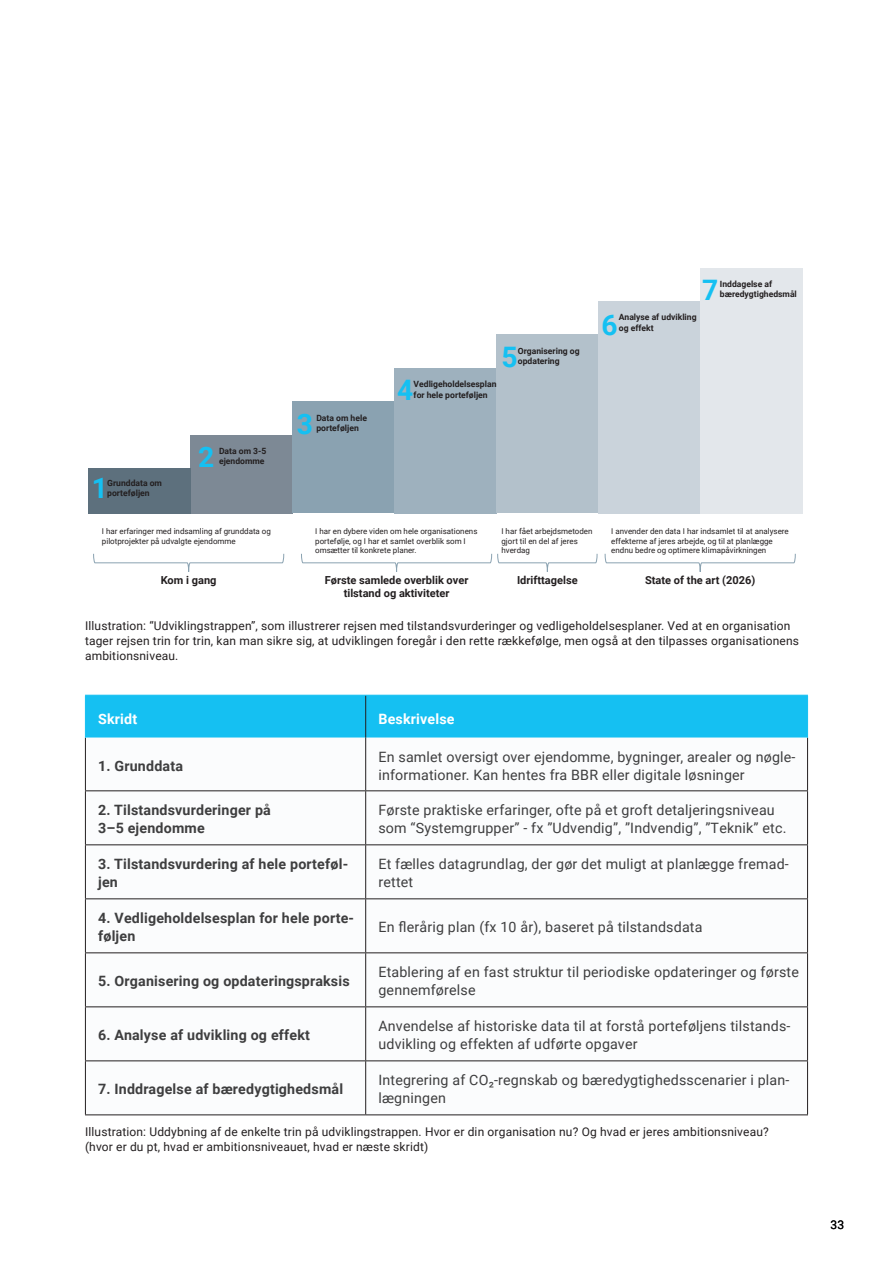
<style>
.page{position:relative;width:893px;height:1263px;background:#fff}
.page>*{position:absolute;margin:0;border:0;box-sizing:border-box;transform-origin:0 0}
.t1{font:700 28.2px "Roboto";color:#15c0f2}
.t2{font:14.25px/18px "Roboto";letter-spacing:.01em;color:#3e3e3f}
.t3{font:700 14.25px/18px "Roboto";letter-spacing:.015em;color:#3e3e3f}
.t4{font:700 14.25px "Roboto";letter-spacing:.015em;color:#fff}
.t5{font:12px/15px "Roboto";letter-spacing:.01em;color:#231f20}
.t6{font:12px "Roboto";color:#000001}
.t7{font:700 11.1px "Roboto";color:#231f20}
.t8{font:700 8.55px/10.4px "Roboto";color:#231f20}
.t9{font:7.95px/9.6px "Roboto";color:#231f20}
</style>
<div class="page">
<div style="left:190px;top:435px;width:102px;height:78px;background:#7d8995"></div>
<div style="left:88px;top:468px;width:102px;height:45px;background:#5d707d"></div>
<div style="left:292px;top:401px;width:103px;height:112px;background:#8aa2b1"></div>
<div style="left:395px;top:368px;width:102px;height:145px;background:#9eb1be"></div>
<div style="left:496px;top:335px;width:102px;height:178px;background:#b3c1cb"></div>
<div style="left:598px;top:301px;width:102px;height:212px;background:#cad3db"></div>
<div style="left:700px;top:268px;width:102px;height:245px;background:#e3e7eb"></div>
<svg style="left:93px;top:553px;width:192px;height:19px"></svg>
<svg style="left:604px;top:553px;width:192px;height:19px"></svg>
<svg style="left:301px;top:553px;width:297px;height:19px"></svg>
<div style="left:86px;top:696px;width:721px;height:42px;background:#15c0f2"></div>
<svg style="left:86px;top:738px;width:721px;height:376px"></svg>
<hr style="left:85px;top:790px;width:281px;height:1px;background:#231f20">
<hr style="left:366px;top:790px;width:442px;height:1px;background:#231f20">
<hr style="left:85px;top:844px;width:281px;height:1px;background:#231f20">
<hr style="left:366px;top:844px;width:442px;height:1px;background:#231f20">
<hr style="left:85px;top:898px;width:281px;height:1px;background:#231f20">
<hr style="left:366px;top:898px;width:442px;height:1px;background:#231f20">
<hr style="left:85px;top:952px;width:281px;height:1px;background:#231f20">
<hr style="left:366px;top:952px;width:442px;height:1px;background:#231f20">
<hr style="left:85px;top:1006px;width:281px;height:1px;background:#231f20">
<hr style="left:366px;top:1006px;width:442px;height:1px;background:#231f20">
<hr style="left:85px;top:1060px;width:281px;height:1px;background:#231f20">
<hr style="left:366px;top:1060px;width:442px;height:1px;background:#231f20">
<hr style="left:365px;top:695px;width:1px;height:43px;background:#231f20">
<hr style="left:85px;top:738px;width:1px;height:52px;background:#231f20">
<hr style="left:365px;top:738px;width:1px;height:52px;background:#231f20">
<hr style="left:807px;top:738px;width:1px;height:52px;background:#231f20">
<hr style="left:85px;top:791px;width:1px;height:53px;background:#231f20">
<hr style="left:365px;top:791px;width:1px;height:53px;background:#231f20">
<hr style="left:807px;top:791px;width:1px;height:53px;background:#231f20">
<hr style="left:85px;top:845px;width:1px;height:53px;background:#231f20">
<hr style="left:365px;top:845px;width:1px;height:53px;background:#231f20">
<hr style="left:807px;top:845px;width:1px;height:53px;background:#231f20">
<hr style="left:85px;top:899px;width:1px;height:53px;background:#231f20">
<hr style="left:365px;top:899px;width:1px;height:53px;background:#231f20">
<hr style="left:807px;top:899px;width:1px;height:53px;background:#231f20">
<hr style="left:85px;top:953px;width:1px;height:53px;background:#231f20">
<hr style="left:365px;top:953px;width:1px;height:53px;background:#231f20">
<hr style="left:807px;top:953px;width:1px;height:53px;background:#231f20">
<hr style="left:85px;top:1007px;width:1px;height:53px;background:#231f20">
<hr style="left:365px;top:1007px;width:1px;height:53px;background:#231f20">
<hr style="left:807px;top:1007px;width:1px;height:53px;background:#231f20">
<hr style="left:85px;top:1061px;width:1px;height:53px;background:#231f20">
<hr style="left:365px;top:1061px;width:1px;height:53px;background:#231f20">
<hr style="left:807px;top:1061px;width:1px;height:53px;background:#231f20">
<hr style="left:85px;top:1114px;width:281px;height:1px;background:#231f20">
<hr style="left:366px;top:1114px;width:442px;height:1px;background:#231f20">
<hr style="left:85px;top:695px;width:281px;height:1px;background:#15c0f2">
<hr style="left:85px;top:695px;width:1px;height:43px;background:#15c0f2">
<hr style="left:366px;top:695px;width:442px;height:1px;background:#15c0f2">
<hr style="left:807px;top:695px;width:1px;height:43px;background:#15c0f2">
<h1 class="t1" style="left:702px;top:270px;width:18px">7</h1>
<p class="t8" style="left:720px;top:278px;width:78px">Inddagelse af bæredygtighedsmål</p>
<h1 class="t1" style="left:92px;top:469px;width:18px">1</h1>
<p class="t8" style="left:107px;top:478px;width:56px">Grunddata om porteføljen</p>
<h1 class="t1" style="left:198px;top:437px;width:18px">2</h1>
<p class="t8" style="left:219px;top:446px;width:49px">Data om 3-5 ejendomme</p>
<h1 class="t1" style="left:297px;top:404px;width:18px">3</h1>
<p class="t8" style="left:316px;top:412px;width:52px">Data om hele porteføljen</p>
<h1 class="t1" style="left:502px;top:337px;width:18px">5</h1>
<p class="t8" style="left:518px;top:345px;width:63px">Organisering og opdatering</p>
<h1 class="t1" style="left:397px;top:370px;width:18px">4</h1>
<p class="t8" style="left:414px;top:379px;width:84px">Vedligeholdelsesplan for hele porteføljen</p>
<p class="t8" style="left:619px;top:312px;width:79px">Analyse af udvikling og effekt</p>
<h1 class="t1" style="left:602px;top:305px;width:18px">6</h1>
<p class="t9" style="left:102px;top:526px;width:170px">I har erfaringer med indsamling af grunddata og pilotprojekter på udvalgte ejendomme</p>
<p class="t9" style="left:315px;top:526px;width:164px">I har en dybere viden om hele organisationens portefølje, og I har et samlet overblik som I omsætter til konkrete planer.</p>
<p class="t9" style="left:501px;top:526px;width:93px">I har fået arbejdsmetoden gjort til en del af jeres hverdag</p>
<p class="t9" style="left:611px;top:526px;width:179px">I anvender den data I har indsamlet til at analysere effekterne af jeres arbejde, og til at planlægge endnu bedre og optimere klimapåvirkningen</p>
<p class="t7" style="left:161px;top:572px;width:57px">Kom i gang</p>
<p class="t7" style="left:325px;top:572px;width:145px">Første samlede overblik over</p>
<p class="t7" style="left:517px;top:572px;width:62px">Idrifttagelse</p>
<p class="t7" style="left:344px;top:585px;width:107px">tilstand og aktiviteter</p>
<p class="t7" style="left:645px;top:572px;width:112px">State of the art (2026)</p>
<p class="t5" style="left:85px;top:618px;width:715px">Illustration: “Udviklingstrappen”, som illustrerer rejsen med tilstandsvurderinger og vedligeholdelsesplaner. Ved at en organisation tager rejsen trin for trin, kan man sikre sig, at udviklingen foregår i den rette rækkefølge, men også at den tilpasses organisationens ambitionsniveau.</p>
<p class="t4" style="left:98px;top:709px;width:41px">Skridt</p>
<p class="t4" style="left:378px;top:709px;width:78px">Beskrivelse</p>
<p class="t3" style="left:98px;top:756px;width:86px">1. Grunddata</p>
<p class="t2" style="left:378px;top:747px;width:419px">En samlet oversigt over ejendomme, bygninger, arealer og nøgle&shy;informationer. Kan hentes fra BBR eller digitale løsninger</p>
<p class="t3" style="left:98px;top:801px;width:174px">2. Tilstandsvurderinger på<br>3–5 ejendomme</p>
<p class="t2" style="left:378px;top:801px;width:409px">Første praktiske erfaringer, ofte på et groft detaljeringsniveau som “Systemgrupper” - fx ”Udvendig”, ”Indvendig”, ”Teknik” etc.</p>
<p class="t3" style="left:98px;top:855px;width:252px">3. Tilstandsvurdering af hele porteføl&shy;jen</p>
<p class="t2" style="left:378px;top:855px;width:412px">Et fælles datagrundlag, der gør det muligt at planlægge fremad&shy;rettet</p>
<p class="t3" style="left:98px;top:909px;width:257px">4. Vedligeholdelsesplan for hele porte&shy;føljen</p>
<p class="t2" style="left:378px;top:918px;width:326px">En flerårig plan (fx 10 år), baseret på tilstandsdata</p>
<p class="t3" style="left:98px;top:972px;width:253px">5. Organisering og opdateringspraksis</p>
<p class="t2" style="left:378px;top:963px;width:422px">Etablering af en fast struktur til periodiske opdateringer og første gennemførelse</p>
<p class="t3" style="left:98px;top:1026px;width:213px">6. Analyse af udvikling og effekt</p>
<p class="t2" style="left:378px;top:1017px;width:414px">Anvendelse af historiske data til at forstå porteføljens tilstands&shy;udvikling og effekten af udførte opgaver</p>
<p class="t3" style="left:98px;top:1080px;width:246px">7. Inddragelse af bæredygtighedsmål</p>
<p class="t2" style="left:378px;top:1071px;width:412px">Integrering af CO₂-regnskab og bæredygtighedsscenarier i plan&shy;lægningen</p>
<p class="t5" style="left:85px;top:1124px;width:685px">Illustration: Uddybning af de enkelte trin på udviklingstrappen. Hvor er din organisation nu? Og hvad er jeres ambitionsniveau? (hvor er du pt, hvad er ambitionsniveauet, hvad er næste skridt)</p>
<p class="t6" style="left:831px;top:1216px;width:15px">33</p>
</div>
